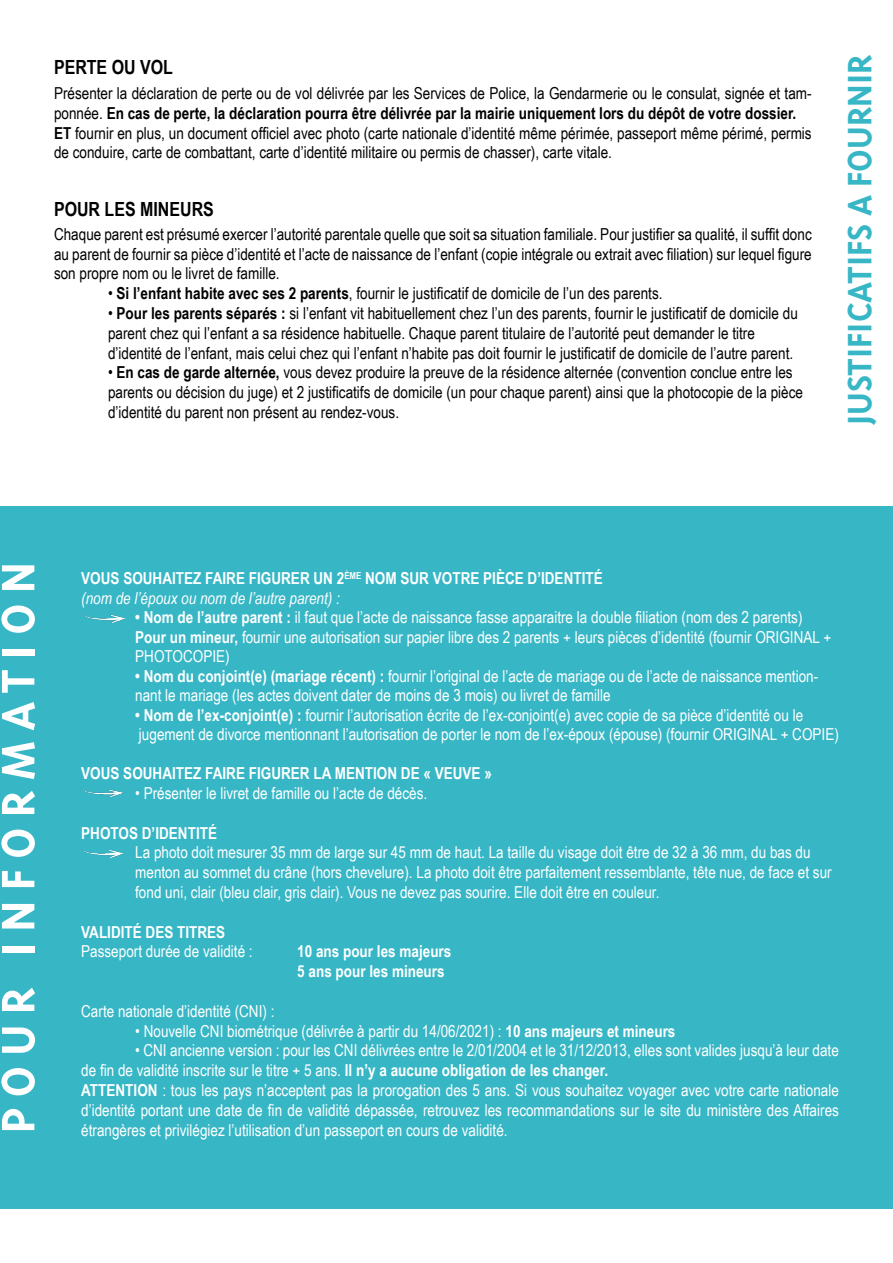
<style>
.page{position:relative;width:893px;height:1263px;background:#fff}
.page>*{position:absolute;margin:0;border:0;box-sizing:border-box;transform-origin:0 0}
.t1{font:700 54px "Triplex Sans OT";letter-spacing:.19em;color:#fff}
.t2{font:700 39px "Triplex Sans OT";color:#37b7c6}
.t3{font:700 19.5px "Arial Narrow";color:#000}
.t4{font:16.5px/19.8px "Arial Narrow";color:#fff}
.t5{font:16.5px/19.8px "Arial Narrow";color:#000}
.t6{font:700 16.5px/19.5px "Arial Narrow";color:#fff}
.s1{font-weight:700}
.s2{font-weight:400;font-style:italic}
</style>
<div class="page">
<div style="left:0;top:507px;width:893px;height:702px;background:#37b7c6"></div>
<img style="left:83px;top:614px;width:42px;height:8px">
<img style="left:81px;top:788px;width:43px;height:9px">
<img style="left:81px;top:849px;width:43px;height:8px">
<p class="t3" style="left:54px;top:52px;width:121px">PERTE OU VOL</p>
<p class="t5" style="left:54px;top:83px;width:759px">Présenter la déclaration de perte ou de vol délivrée par les Services de Police, la Gendarmerie ou le consulat, signée et tam&shy;ponnée. <span class="s1">En cas de perte, la déclaration pourra être délivrée par la mairie uniquement lors du dépôt de votre dossier.<br>ET</span> fournir en plus, un document officiel avec photo (carte nationale d’identité même périmée, passeport même périmé, permis de conduire, carte de combattant, carte d’identité militaire ou permis de chasser), carte vitale.</p>
<p class="t3" style="left:54px;top:194px;width:161px">POUR LES MINEURS</p>
<p class="t5" style="left:54px;top:223px;width:759px;text-align:justify">Chaque parent est présumé exercer l’autorité parentale quelle que soit sa situation familiale. Pour justifier sa qualité, il suffit donc au parent de fournir sa pièce d’identité et l’acte de naissance de l’enfant (copie intégrale ou extrait avec filiation) sur lequel figure son propre nom ou le livret de famille.</p>
<p class="t5" style="left:108px;top:283px;width:556px">• <span class="s1">Si l’enfant habite avec ses 2 parents</span>, fournir le justificatif de domicile de l’un des parents.</p>
<p class="t5" style="left:108px;top:303px;width:691px">• <span class="s1">Pour les parents séparés :</span> si l’enfant vit habituellement chez l’un des parents, fournir le justificatif de domicile du parent chez qui l’enfant a sa résidence habituelle. Chaque parent titulaire de l’autorité peut demander le titre d’identité de l’enfant, mais celui chez qui l’enfant n’habite pas doit fournir le justificatif de domicile de l’autre parent.</p>
<p class="t5" style="left:108px;top:362px;width:696px">• <span class="s1">En cas de garde alternée,</span> vous devez produire la preuve de la résidence alternée (convention conclue entre les parents ou décision du juge) et 2 justificatifs de domicile (un pour chaque parent) ainsi que la photocopie de la pièce d’identité du parent non présent au rendez-vous.</p>
<h2 class="t2" style="left:838px;top:425px;width:371px;rotate:-90deg">JUSTIFICATIFS A FOURNIR</h2>
<h1 class="t1" style="left:-12px;top:1133px;width:573px;rotate:-90deg">POUR INFORMATION</h1>
<p class="t6" style="left:81px;top:568px;width:523px">VOUS SOUHAITEZ FAIRE FIGURER UN 2<sup>ÈME</sup> NOM SUR VOTRE PIÈCE D’IDENTITÉ <span class="s2">(nom de l’époux ou nom de l’autre parent) :</span></p>
<p class="t4" style="left:135px;top:607px;width:697px"><span class="s1">• Nom de l’autre parent :</span> il faut que l’acte de naissance fasse apparaitre la double filiation (nom des 2 parents)<br><span class="s1">Pour un mineur,</span> fournir une autorisation sur papier libre des 2 parents + leurs pièces d’identité (fournir ORIGINAL +<br>PHOTOCOPIE)</p>
<p class="t4" style="left:135px;top:666px;width:685px"><span class="s1">• Nom du conjoint(e) (mariage récent) :</span> fournir l’original de l’acte de mariage ou de l’acte de naissance mention&shy;nant le mariage (les actes doivent dater de moins de 3 mois) ou livret de famille</p>
<p class="t4" style="left:135px;top:705px;width:705px"><span class="s1">• Nom de l’ex-conjoint(e) :</span> fournir l’autorisation écrite de l’ex-conjoint(e) avec copie de sa pièce d’identité ou le jugement de divorce mentionnant l’autorisation de porter le nom de l’ex-époux (épouse) (fournir ORIGINAL + COPIE)</p>
<p class="t6" style="left:81px;top:763px;width:412px">VOUS SOUHAITEZ FAIRE FIGURER LA MENTION DE « VEUVE »</p>
<p class="t4" style="left:135px;top:783px;width:294px">• Présenter le livret de famille ou l’acte de décès.</p>
<p class="t6" style="left:81px;top:822px;width:137px">PHOTOS D’IDENTITÉ</p>
<p class="t4" style="left:135px;top:842px;width:698px">La photo doit mesurer 35 mm de large sur 45 mm de haut. La taille du visage doit être de 32 à 36 mm, du bas du menton au sommet du crâne (hors chevelure). La photo doit être parfaitement ressemblante, tête nue, de face et sur fond uni, clair (bleu clair, gris clair). Vous ne devez pas sourire. Elle doit être en couleur.</p>
<p class="t6" style="left:81px;top:921px;width:146px">VALIDITÉ DES TITRES</p>
<p class="t4" style="left:81px;top:941px;width:173px">Passeport durée de validité :</p>
<p class="t6" style="left:297px;top:941px;width:156px">10 ans pour les majeurs<br>5 ans pour les mineurs</p>
<p class="t4" style="left:81px;top:1000px;width:195px">Carte nationale d’identité (CNI) :</p>
<p class="t4" style="left:135px;top:1020px;width:542px">• Nouvelle CNI biométrique (délivrée à partir du 14/06/2021) : <span class="s1">10 ans majeurs et mineurs</span></p>
<p class="t4" style="left:81px;top:1040px;width:759px;text-indent:54px">• CNI ancienne version : pour les CNI délivrées entre le 2/01/2004 et le 31/12/2013, elles sont valides jusqu’à leur date de fin de validité inscrite sur le titre + 5 ans. <span class="s1">Il n’y a aucune obligation de les changer.<br>ATTENTION</span> : tous les pays n’acceptent pas la prorogation des 5 ans. Si vous souhaitez voyager avec votre carte nationale d’identité portant une date de fin de validité dépassée, retrouvez les recommandations sur le site du ministère des Affaires</p>
<p class="t4" style="left:81px;top:1119px;width:428px">étrangères et privilégiez l’utilisation d’un passeport en cours de validité.</p>
</div>
